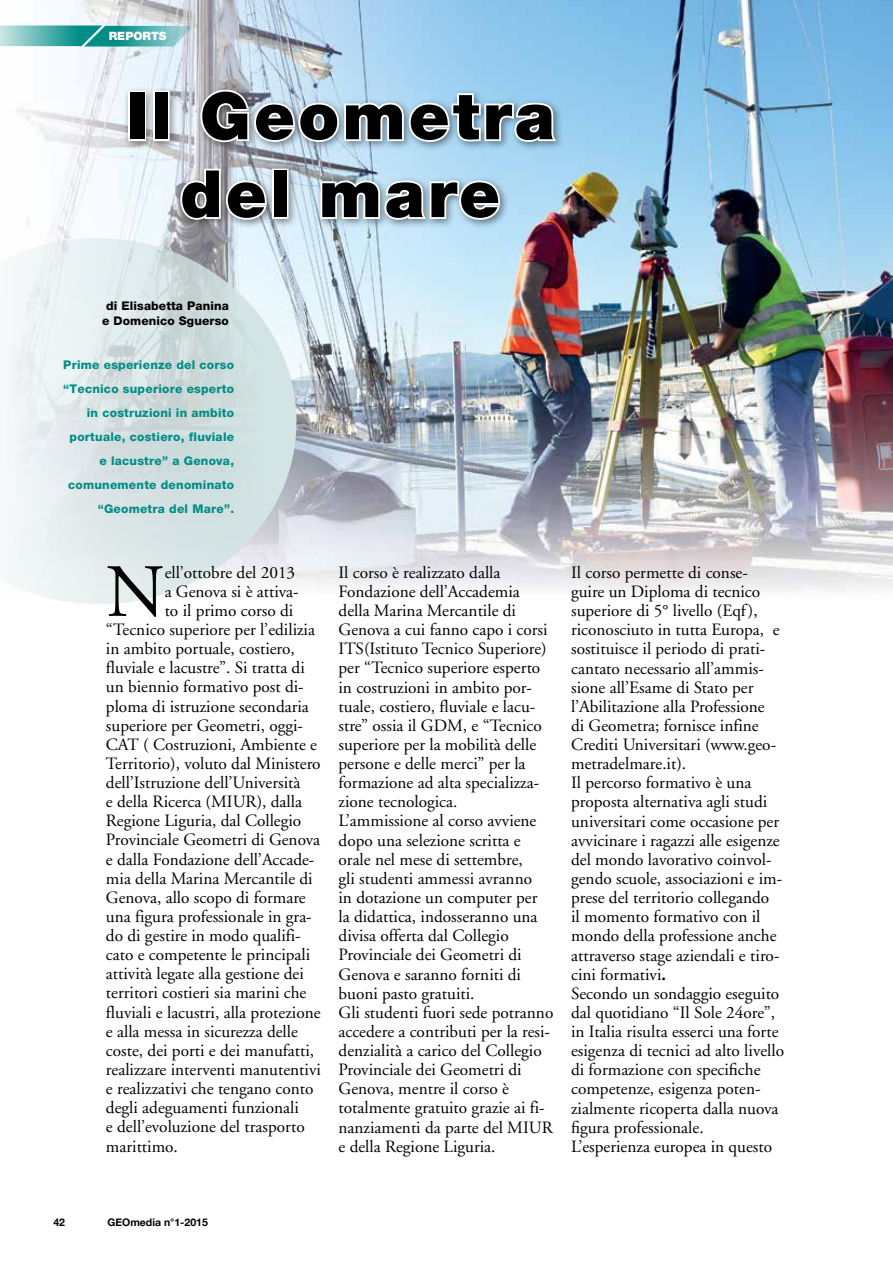
<style>
.page{position:relative;width:893px;height:1263px;background:#fff}
.page>*{position:absolute;margin:0;border:0;box-sizing:border-box;transform-origin:0 0}
.t1{font:75px "Adobe Garamond";color:#000}
.t2{font:900 65.25px/77.8px "Helvetica Neue";letter-spacing:.05em;color:#000;text-align:center}
.t3{font:17.25px/19.2px "Adobe Garamond";color:#000}
.t4{font:800 12px/24px "Helvetica Neue";letter-spacing:.02em;color:#008d86;text-align:right}
.t5{font:800 12px/15px "Helvetica Neue";letter-spacing:.01em;color:#000;text-align:center}
.t6{font:900 11.55px "Helvetica Neue";color:#fff}
.t7{font:700 10.5px "Helvetica Neue";color:#000}
.s1{font-weight:700}
</style>
<div class="page">
<img style="left:0;top:0;width:893px;height:591px">
<svg style="left:0;top:235px;width:299px;height:369px"></svg>
<div style="left:123px;top:85px;width:442px;height:144px;background:#000;opacity:.45"></div>
<div style="left:128px;top:91px;width:18px;height:50px;border:4px solid #fff"></div>
<div style="left:153px;top:91px;width:17px;height:50px;border:4px solid #fff"></div>
<svg style="left:199px;top:88px;width:361px;height:56px"></svg>
<svg style="left:178px;top:167px;width:91px;height:55px"></svg>
<div style="left:272px;top:169px;width:17px;height:50px;border:4px solid #fff"></div>
<svg style="left:319px;top:179px;width:184px;height:43px"></svg>
<svg style="left:0;top:26px;width:194px;height:21px;background:#5ab3b0"></svg>
<p class="t6" style="left:109px;top:29px;width:59px">REPORTS</p>
<h2 class="t2" style="left:126px;top:77px;width:430px">Il Geometra del mare</h2>
<p class="t5" style="left:102px;top:298px;width:128px">di Elisabetta Panina e Domenico Sguerso</p>
<p class="t4" style="left:63px;top:353px;width:172px">Prime esperienze del corso “Tecnico superiore esperto in costruzioni in ambito portuale, costiero, fluviale e lacustre” a Genova, comunemente denominato “Geometra del Mare”.</p>
<h1 class="t1" style="left:106px;top:552px;width:60px">N</h1>
<p class="t3" style="left:165px;top:563px;width:132px">ell’ottobre del 2013</p>
<p class="t3" style="left:165px;top:582px;width:135px">a Genova si è attiva-</p>
<p class="t3" style="left:165px;top:601px;width:130px">to il primo corso di</p>
<p class="t3" style="left:106px;top:620px;width:211px">“Tecnico superiore per l’edilizia</p>
<p class="t3" style="left:106px;top:639px;width:190px">in ambito portuale, costiero,</p>
<p class="t3" style="left:106px;top:659px;width:200px">fluviale e lacustre”. Si tratta di</p>
<p class="t3" style="left:106px;top:678px;width:199px">un biennio formativo post di-</p>
<p class="t3" style="left:106px;top:697px;width:204px">ploma di istruzione secondaria</p>
<p class="t3" style="left:106px;top:716px;width:199px">superiore per Geometri, oggi-</p>
<p class="t3" style="left:106px;top:735px;width:213px">CAT ( Costruzioni, Ambiente e</p>
<p class="t3" style="left:106px;top:754px;width:216px">Territorio), voluto dal Ministero</p>
<p class="t3" style="left:106px;top:773px;width:196px">dell’Istruzione dell’Università</p>
<p class="t3" style="left:106px;top:792px;width:198px">e della Ricerca (MIUR), dalla</p>
<p class="t3" style="left:106px;top:812px;width:197px">Regione Liguria, dal Collegio</p>
<p class="t3" style="left:106px;top:831px;width:216px">Provinciale Geometri di Genova</p>
<p class="t3" style="left:106px;top:850px;width:210px">e dalla Fondazione dell’Accade-</p>
<p class="t3" style="left:106px;top:869px;width:208px">mia della Marina Mercantile di</p>
<p class="t3" style="left:106px;top:888px;width:201px">Genova, allo scopo di formare</p>
<p class="t3" style="left:106px;top:907px;width:207px">una figura professionale in gra-</p>
<p class="t3" style="left:106px;top:926px;width:196px">do di gestire in modo qualifi-</p>
<p class="t3" style="left:106px;top:945px;width:206px">cato e competente le principali</p>
<p class="t3" style="left:106px;top:965px;width:199px">attività legate alla gestione dei</p>
<p class="t3" style="left:106px;top:984px;width:202px">territori costieri sia marini che</p>
<p class="t3" style="left:106px;top:1003px;width:216px">fluviali e lacustri, alla protezione</p>
<p class="t3" style="left:106px;top:1022px;width:193px">e alla messa in sicurezza delle</p>
<p class="t3" style="left:106px;top:1041px;width:210px">coste, dei porti e dei manufatti,</p>
<p class="t3" style="left:106px;top:1060px;width:216px">realizzare interventi manutentivi</p>
<p class="t3" style="left:106px;top:1079px;width:209px">e realizzativi che tengano conto</p>
<p class="t3" style="left:106px;top:1099px;width:194px">degli adeguamenti funzionali</p>
<p class="t3" style="left:106px;top:1118px;width:200px">e dell’evoluzione del trasporto</p>
<p class="t3" style="left:106px;top:1137px;width:73px">marittimo.</p>
<p class="t3" style="left:339px;top:563px;width:216px">Il corso è realizzato dalla<br>Fondazione dell’Accademia della Marina Mercantile di<br>Genova a cui fanno capo i corsi<br>ITS(Istituto Tecnico Superiore) per “Tecnico superiore esperto in costruzioni in ambito por&shy;tuale, costiero, fluviale e lacu&shy;stre” ossia il GDM, e “Tecnico superiore per la mobilità delle persone e delle merci” per la formazione ad alta specializza&shy;zione tecnologica.<br>L’ammissione al corso avviene dopo una selezione scritta e orale nel mese di settembre,<br>gli studenti ammessi avranno<br>in dotazione un computer per<br>la didattica, indosseranno una divisa offerta dal Collegio<br>Provinciale dei Geometri di<br>Genova e saranno forniti di buoni pasto gratuiti.<br>Gli studenti fuori sede potranno accedere a contributi per la resi&shy;denzialità a carico del Collegio<br>Provinciale dei Geometri di<br>Genova, mentre il corso è totalmente gratuito grazie ai fi&shy;nanziamenti da parte del MIUR e della Regione Liguria.</p>
<p class="t3" style="left:571px;top:563px;width:214px">Il corso permette di conse&shy;guire un Diploma di tecnico superiore di 5° livello (Eqf), riconosciuto in tutta Europa, e sostituisce il periodo di prati&shy;cantato necessario all’ammis&shy;sione all’Esame di Stato per l’Abilitazione alla Professione<br>di Geometra; fornisce infine<br>Crediti Universitari (www.geo&shy;metradelmare.it).<br>Il percorso formativo è una proposta alternativa agli studi universitari come occasione per avvicinare i ragazzi alle esigenze del mondo lavorativo coinvol&shy;gendo scuole, associazioni e im&shy;prese del territorio collegando<br>il momento formativo con il mondo della professione anche attraverso stage aziendali e tiro&shy;cini formativi<span class="s1">.<br></span>Secondo un sondaggio eseguito dal quotidiano “Il Sole 24ore”, in Italia risulta esserci una forte esigenza di tecnici ad alto livello di formazione con specifiche competenze, esigenza poten&shy;zialmente ricoperta dalla nuova figura professionale.<br>L’esperienza europea in questo</p>
<p class="t7" style="left:53px;top:1214px;width:13px">42</p>
<p class="t7" style="left:107px;top:1214px;width:102px">GEOmedia n°1-2015</p>
</div>
